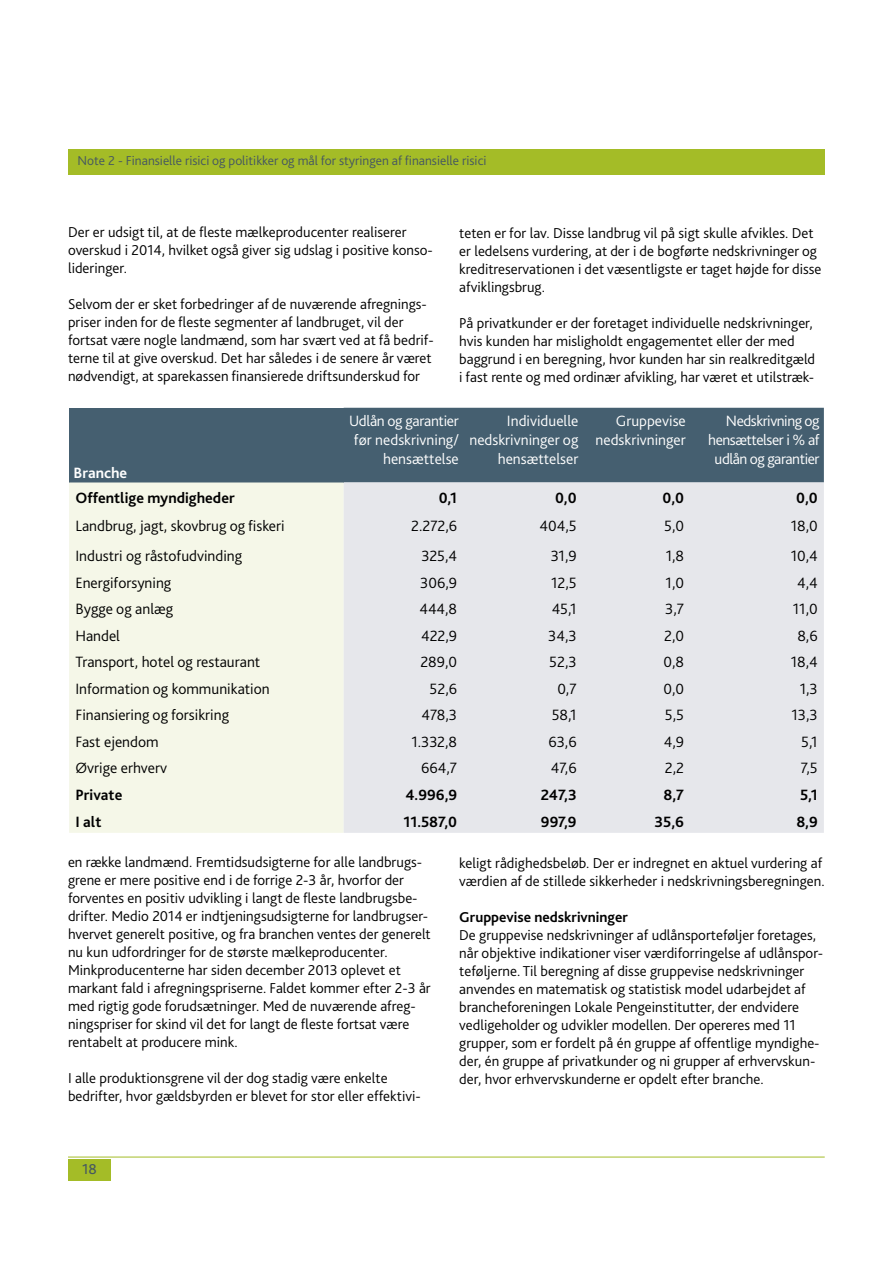
<style>
.page{position:relative;width:893px;height:1263px;background:#fff}
.page>*{position:absolute;margin:0;border:0;box-sizing:border-box;transform-origin:0 0}
.t1{font:300 15.6px "Bliss 2";color:#000}
.t2{font:300 15.6px/18.8px "Bliss 2";color:#fff;text-align:right}
.t3{font:700 15.6px "Bliss 2";color:#000}
.t4{font:300 15.6px/18.8px "Bliss 2";letter-spacing:-.03em;color:#fff;text-align:right}
.t5{font:700 15.6px "Bliss 2";color:#fff}
.t6{font:300 15px/18px "Bliss 2";color:#000}
.t7{font:700 15px "Bliss 2";color:#000}
.t8{font:15px "Bliss 2";color:#455761}
.t9{font:300 13.5px "Bliss 2";color:#455761}
</style>
<div class="page">
<div style="left:68px;top:1159px;width:43px;height:21px;background:#a4bc27"></div>
<hr style="left:68px;top:1157px;width:757px;height:1px;background:#a4bc27">
<div style="left:68px;top:149px;width:757px;height:25px;background:#a4bc27"></div>
<div style="left:69px;top:408px;width:275px;height:74px;background:#455f70"></div>
<div style="left:344px;top:408px;width:480px;height:74px;background:#455f70"></div>
<div style="left:69px;top:482px;width:275px;height:351px;background:#f5f7e8"></div>
<div style="left:344px;top:482px;width:480px;height:351px;background:#e6e7eb"></div>
<p class="t9" style="left:78px;top:153px;width:410px">Note 2 - Finansielle risici og politikker og mål for styringen af finansielle risici</p>
<p class="t6" style="left:68px;top:223px;width:366px">Der er udsigt til, at de fleste mælkeproducenter realiserer overskud i 2014, hvilket også giver sig udslag i positive konso&shy;lideringer.</p>
<p class="t6" style="left:68px;top:295px;width:367px">Selvom der er sket forbedringer af de nuværende afregnings&shy;priser inden for de fleste segmenter af landbruget, vil der fortsat være nogle landmænd, som har svært ved at få bedrif&shy;terne til at give overskud. Det har således i de senere år været nødvendigt, at sparekassen finansierede driftsunderskud for</p>
<p class="t6" style="left:459px;top:223px;width:364px">teten er for lav. Disse landbrug vil på sigt skulle afvikles. Det er ledelsens vurdering, at der i de bogførte nedskrivninger og kreditreservationen i det væsentligste er taget højde for disse afviklingsbrug.</p>
<p class="t6" style="left:459px;top:313px;width:357px">På privatkunder er der foretaget individuelle nedskrivninger, hvis kunden har misligholdt engagementet eller der med baggrund i en beregning, hvor kunden har sin realkreditgæld i fast rente og med ordinær afvikling, har været et utilstræk-</p>
<p class="t5" style="left:74px;top:463px;width:55px">Branche</p>
<p class="t2" style="left:349px;top:411px;width:111px">Udlån og garantier før nedskrivning/ hensættelse</p>
<p class="t2" style="left:469px;top:411px;width:110px">Individuelle nedskrivninger og hensættelser</p>
<p class="t2" style="left:595px;top:411px;width:92px">Gruppevise nedskrivninger</p>
<p class="t4" style="left:708px;top:411px;width:113px">Nedskrivning og hensættelser i % af udlån og garantier</p>
<p class="t3" style="left:75px;top:488px;width:161px">Offentlige myndigheder</p>
<p class="t3" style="left:439px;top:488px;width:20px">0,1</p>
<p class="t3" style="left:555px;top:488px;width:23px">0,0</p>
<p class="t3" style="left:662px;top:488px;width:23px">0,0</p>
<p class="t3" style="left:796px;top:488px;width:23px">0,0</p>
<p class="t1" style="left:75px;top:516px;width:211px">Landbrug, jagt, skovbrug og fiskeri</p>
<p class="t1" style="left:411px;top:516px;width:47px">2.272,6</p>
<p class="t1" style="left:540px;top:516px;width:38px">404,5</p>
<p class="t1" style="left:664px;top:516px;width:21px">5,0</p>
<p class="t1" style="left:791px;top:516px;width:28px">18,0</p>
<p class="t1" style="left:75px;top:546px;width:168px">Industri og råstofudvinding</p>
<p class="t1" style="left:421px;top:546px;width:37px">325,4</p>
<p class="t1" style="left:551px;top:546px;width:27px">31,9</p>
<p class="t1" style="left:666px;top:546px;width:20px">1,8</p>
<p class="t1" style="left:791px;top:546px;width:28px">10,4</p>
<p class="t1" style="left:75px;top:573px;width:97px">Energiforsyning</p>
<p class="t1" style="left:420px;top:573px;width:38px">306,9</p>
<p class="t1" style="left:551px;top:573px;width:27px">12,5</p>
<p class="t1" style="left:666px;top:573px;width:20px">1,0</p>
<p class="t1" style="left:797px;top:573px;width:22px">4,4</p>
<p class="t1" style="left:75px;top:599px;width:99px">Bygge og anlæg</p>
<p class="t1" style="left:419px;top:599px;width:39px">444,8</p>
<p class="t1" style="left:552px;top:599px;width:26px">45,1</p>
<p class="t1" style="left:665px;top:599px;width:20px">3,7</p>
<p class="t1" style="left:793px;top:599px;width:26px">11,0</p>
<p class="t1" style="left:75px;top:626px;width:46px">Handel</p>
<p class="t1" style="left:421px;top:626px;width:37px">422,9</p>
<p class="t1" style="left:548px;top:626px;width:30px">34,3</p>
<p class="t1" style="left:664px;top:626px;width:21px">2,0</p>
<p class="t1" style="left:797px;top:626px;width:22px">8,6</p>
<p class="t1" style="left:75px;top:652px;width:186px">Transport, hotel og restaurant</p>
<p class="t1" style="left:420px;top:652px;width:38px">289,0</p>
<p class="t1" style="left:549px;top:652px;width:29px">52,3</p>
<p class="t1" style="left:663px;top:652px;width:22px">0,8</p>
<p class="t1" style="left:791px;top:652px;width:28px">18,4</p>
<p class="t1" style="left:75px;top:679px;width:196px">Information og kommunikation</p>
<p class="t1" style="left:430px;top:679px;width:29px">52,6</p>
<p class="t1" style="left:557px;top:679px;width:21px">0,7</p>
<p class="t1" style="left:663px;top:679px;width:22px">0,0</p>
<p class="t1" style="left:800px;top:679px;width:19px">1,3</p>
<p class="t1" style="left:75px;top:705px;width:155px">Finansiering og forsikring</p>
<p class="t1" style="left:421px;top:705px;width:37px">478,3</p>
<p class="t1" style="left:552px;top:705px;width:26px">58,1</p>
<p class="t1" style="left:665px;top:705px;width:21px">5,5</p>
<p class="t1" style="left:791px;top:705px;width:28px">13,3</p>
<p class="t1" style="left:75px;top:732px;width:85px">Fast ejendom</p>
<p class="t1" style="left:411px;top:732px;width:47px">1.332,8</p>
<p class="t1" style="left:548px;top:732px;width:30px">63,6</p>
<p class="t1" style="left:664px;top:732px;width:22px">4,9</p>
<p class="t1" style="left:801px;top:732px;width:18px">5,1</p>
<p class="t1" style="left:75px;top:758px;width:93px">Øvrige erhverv</p>
<p class="t1" style="left:421px;top:758px;width:37px">664,7</p>
<p class="t1" style="left:551px;top:758px;width:27px">47,6</p>
<p class="t1" style="left:665px;top:758px;width:21px">2,2</p>
<p class="t1" style="left:801px;top:758px;width:18px">7,5</p>
<p class="t3" style="left:75px;top:785px;width:48px">Private</p>
<p class="t3" style="left:405px;top:785px;width:53px">4.996,9</p>
<p class="t3" style="left:541px;top:785px;width:37px">247,3</p>
<p class="t3" style="left:664px;top:785px;width:22px">8,7</p>
<p class="t3" style="left:800px;top:785px;width:19px">5,1</p>
<p class="t3" style="left:75px;top:812px;width:27px">I alt</p>
<p class="t3" style="left:403px;top:812px;width:55px">11.587,0</p>
<p class="t3" style="left:541px;top:812px;width:37px">997,9</p>
<p class="t3" style="left:655px;top:812px;width:31px">35,6</p>
<p class="t3" style="left:796px;top:812px;width:23px">8,9</p>
<p class="t6" style="left:68px;top:853px;width:364px">en række landmænd. Fremtidsudsigterne for alle landbrugs&shy;grene er mere positive end i de forrige 2-3 år, hvorfor der forventes en positiv udvikling i langt de fleste landbrugsbe&shy;drifter. Medio 2014 er indtjeningsudsigterne for landbrugser&shy;hvervet generelt positive, og fra branchen ventes der generelt nu kun udfordringer for de største mælkeproducenter.<br>Minkproducenterne har siden december 2013 oplevet et markant fald i afregningspriserne. Faldet kommer efter 2-3 år med rigtig gode forudsætninger. Med de nuværende afreg&shy;ningspriser for skind vil det for langt de fleste fortsat være rentabelt at producere mink.</p>
<p class="t6" style="left:68px;top:1069px;width:354px">I alle produktionsgrene vil der dog stadig være enkelte bedrifter, hvor gældsbyrden er blevet for stor eller effektivi-</p>
<p class="t8" style="left:82px;top:1159px;width:16px">18</p>
<p class="t6" style="left:459px;top:853px;width:367px">keligt rådighedsbeløb. Der er indregnet en aktuel vurdering af værdien af de stillede sikkerheder i nedskrivningsberegningen.</p>
<p class="t7" style="left:459px;top:907px;width:170px">Gruppevise nedskrivninger</p>
<p class="t6" style="left:459px;top:925px;width:365px">De gruppevise nedskrivninger af udlånsporteføljer foretages, når objektive indikationer viser værdiforringelse af udlånspor&shy;teføljerne. Til beregning af disse gruppevise nedskrivninger anvendes en matematisk og statistisk model udarbejdet af brancheforeningen Lokale Pengeinstitutter, der endvidere vedligeholder og udvikler modellen. Der opereres med 11 grupper, som er fordelt på én gruppe af offentlige myndighe&shy;der, én gruppe af privatkunder og ni grupper af erhvervskun&shy;der, hvor erhvervskunderne er opdelt efter branche.</p>
</div>
